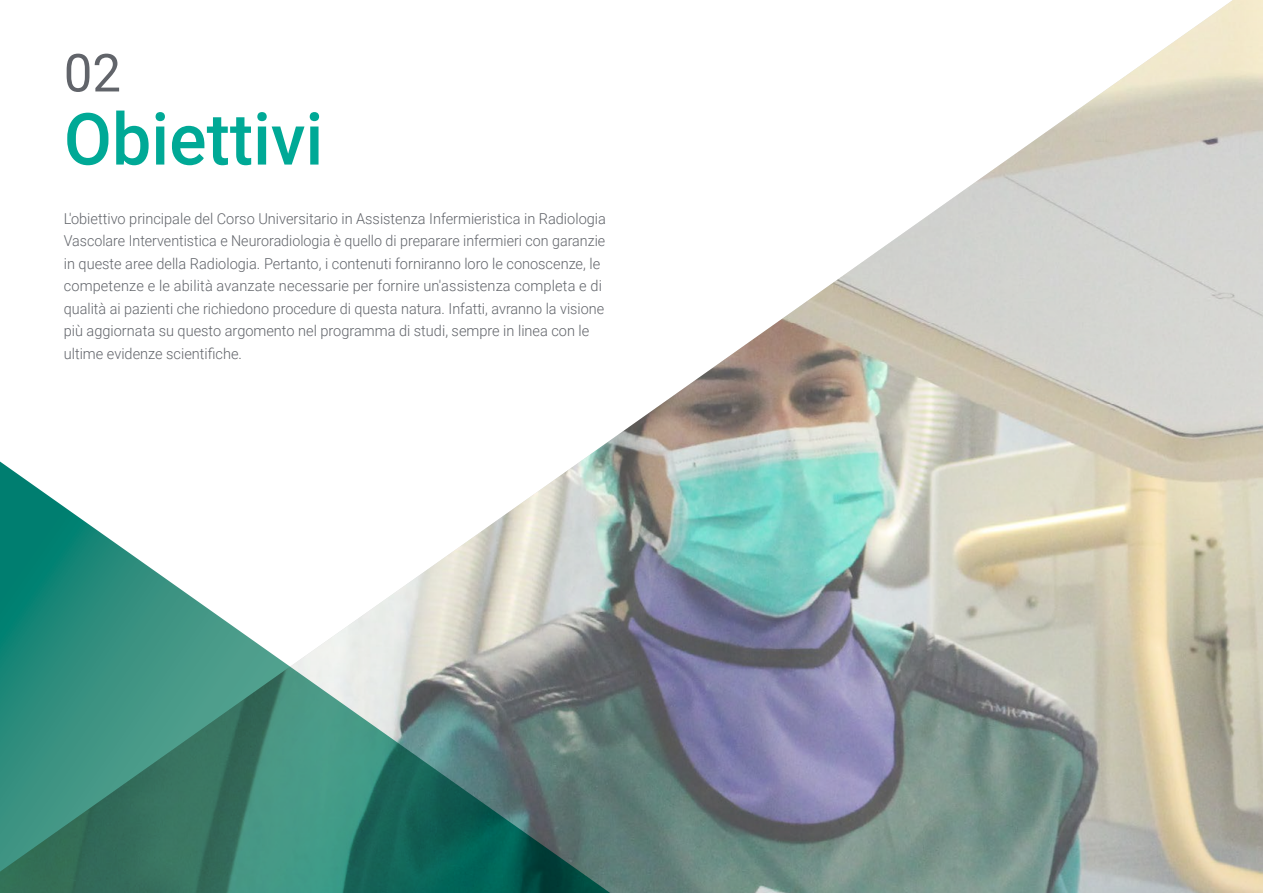
<style>
.page{position:relative;width:1263px;height:893px;background:#fff}
.page>*{position:absolute;margin:0;border:0;box-sizing:border-box;transform-origin:0 0}
.t1{font:500 72px "Roboto";color:#00a996}
.t2{font:52.5px "Roboto";color:#61646a}
.t3{font:300 15px/22.5px "Roboto";color:#61646a}
</style>
<div class="page">
<img style="left:602px;top:0;width:661px;height:893px">
<svg style="left:0;top:446px;width:640px;height:447px"></svg>
<h2 class="t2" style="left:64px;top:36px;width:59px">02</h2>
<h1 class="t1" style="left:64px;top:89px;width:261px">Obiettivi</h1>
<p class="t3" style="left:64px;top:207px;width:544px">L'obiettivo principale del Corso Universitario in Assistenza Infermieristica in Radiologia Vascolare Interventistica e Neuroradiologia è quello di preparare infermieri con garanzie in queste aree della Radiologia. Pertanto, i contenuti forniranno loro le conoscenze, le competenze e le abilità avanzate necessarie per fornire un'assistenza completa e di qualità ai pazienti che richiedono procedure di questa natura. Infatti, avranno la visione più aggiornata su questo argomento nel programma di studi, sempre in linea con le ultime evidenze scientifiche.</p>
</div>
